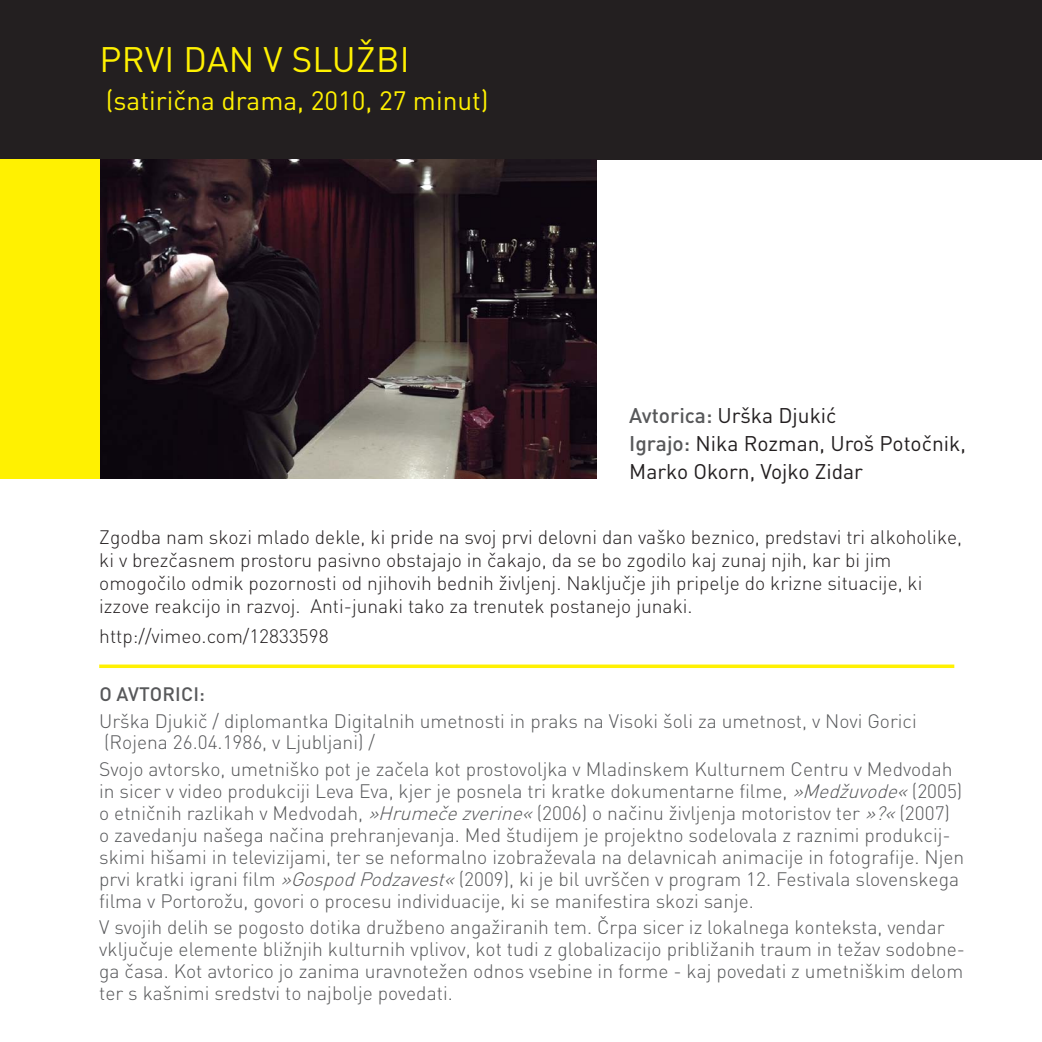
<style>
.page{position:relative;width:1042px;height:1042px;background:#fff}
.page>*{position:absolute;margin:0;border:0;box-sizing:border-box;transform-origin:0 0}
.t1{font:35px "DIN Pro";color:#fff101}
.t2{font:26.25px "DIN Pro";color:#fff101}
.t3{font:21px/28px "DIN Pro";color:#231f20}
.t4{font:300 19.25px/21.9px "DIN Pro";color:#57585a}
.t5{font:300 19.25px/22.8px "DIN Pro";color:#231f20}
.t6{font:500 19.25px "DIN Pro";letter-spacing:.01em;color:#57585a}
.s1{font-weight:500;color:#57585a}
.s2{font-style:italic}
</style>
<div class="page">
<div style="left:0;top:0;width:1042px;height:159px;background:#231f20"></div>
<img style="left:99px;top:159px;width:497px;height:320px">
<svg style="left:99px;top:664px;width:855px;height:4px;background:#fff222"></svg>
<div style="left:0;top:159px;width:99px;height:320px;background:#fff101"></div>
<h1 class="t1" style="left:99px;top:35px;width:39px">PRVI</h1>
<h1 class="t1" style="left:183px;top:35px;width:23px">DAN</h1>
<h1 class="t1" style="left:263px;top:35px;width:49px">V SLU</h1>
<h1 class="t1" style="left:356px;top:35px;width:48px">ŽBI</h1>
<h2 class="t2" style="left:106px;top:83px;width:384px">(satirična drama, 2010, 27 minut)</h2>
<p class="t3" style="left:629px;top:400px;width:338px"><span class="s1">Avtorica:</span> U rška Djukić<br><span class="s1">Igrajo:</span> N ika Rozman, U roš Potočnik,<br>Marko Okorn, Vojko Zidar</p>
<p class="t5" style="left:99px;top:525px;width:864px">Zgodba nam skozi mlado dekle, ki pride na svoj prvi delovni dan vaško beznico, predstavi tri alkoholike, ki v brezčasnem prostoru pasivno obstajajo in čakajo, da se bo zgodilo kaj zunaj njih, kar bi jim omogočilo odmik pozornosti od njihovih bednih življenj. Naključje jih pripelje do krizne situacije, ki izzove reakcijo in razvoj. Anti-junaki tako za trenutek postanejo junaki.</p>
<p class="t5" style="left:99px;top:624px;width:231px">http://vimeo.com/12833598</p>
<p class="t6" style="left:99px;top:680px;width:107px">O AVTORICI:</p>
<p class="t4" style="left:99px;top:709px;width:819px">U rška Djukič / diplomantka Digitalnih umetnosti in praks na Visoki šoli za umetnost, v Novi Gorici (Rojena 26.04.1986, v Ljubljani) /</p>
<p class="t4" style="left:99px;top:757px;width:866px">Svojo avtorsko, umetniško pot je začela kot prostovoljka v M ladinskem Kulturnem Centru v M edvodah in sicer v video produkciji Leva Eva, kjer je posnela tri kratke dokumentarne filme, <span class="s2">»Medžuvode«</span>(2005) o etničnih razlikah v M edvodah, <span class="s2">»Hrumečezverine«</span>(2006) o načinu življenja motoristov ter <span class="s2">»?«</span>(2007) o zavedanju našega načina prehranjevanja. M ed študijem je projektno sodelovala z raznimi produkcij&shy;skimi hišami in televizijami, ter se neformalno izobraževala na delavnicah animacije in fotografije. Njen prvi kratki igrani film <span class="s2">»GospodPodzavest«</span>(2009), ki je bil uvrščen v program 12. Festivala slovenskega filma v Portorožu, govori o procesu individuacije, ki se manifestira skozi sanje.</p>
<p class="t4" style="left:99px;top:915px;width:867px">V svojih delih se pogosto dotika družbeno angažiranih tem. Črpa sicer iz lokalnega konteksta, vendar vključuje elemente bližnjih kulturnih vplivov, kot tudi z globalizacijo približanih traum in težav sodobne&shy;ga časa. Kot avtorico jo zanima uravnotežen odnos vsebine in forme - kaj povedati z umetniškim delom ter s kašnimi sredstvi to najbolje povedati.</p>
</div>
